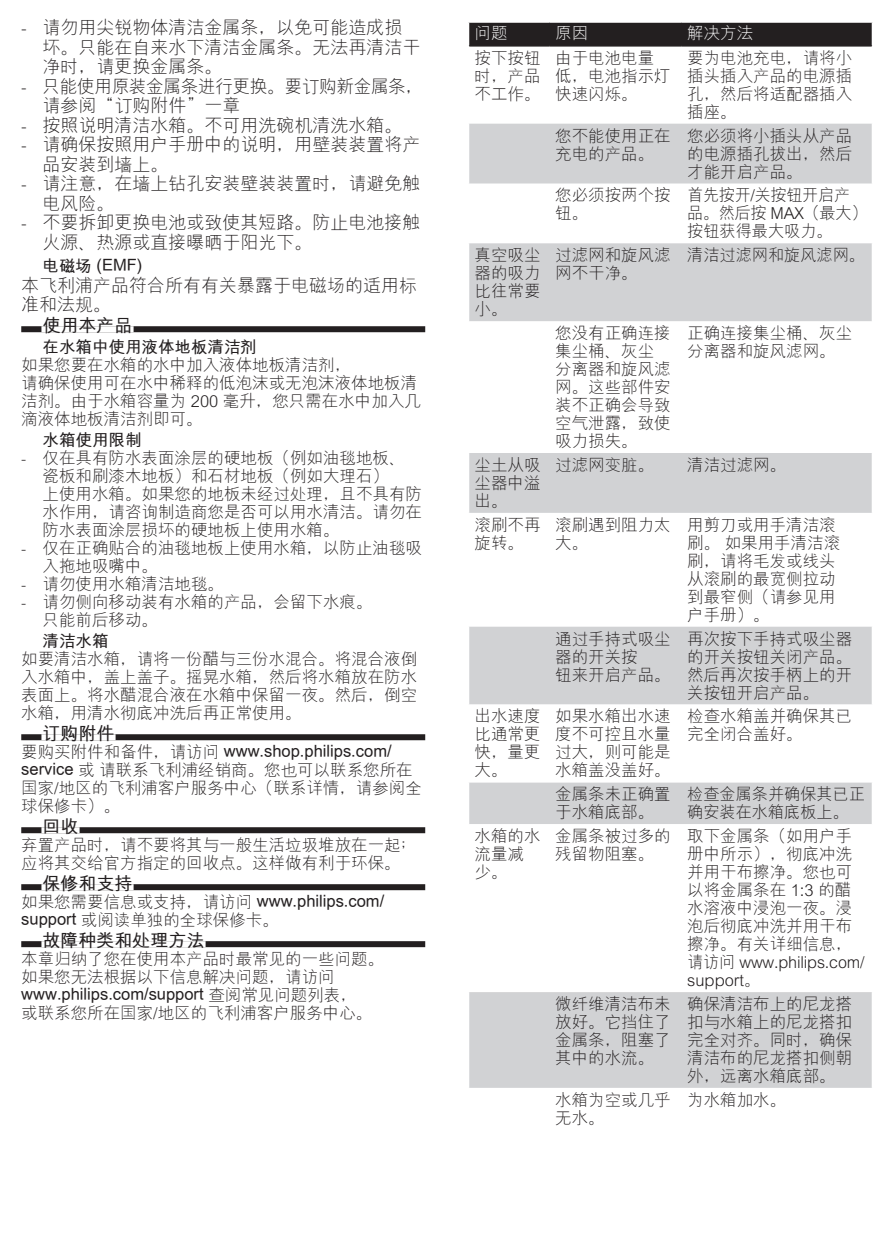
<style>
.page{position:relative;width:893px;height:1259px;background:#fff}
.page>*{position:absolute;margin:0;border:0;box-sizing:border-box;transform-origin:0 0}
.t1{font:18px/19.5px "M Hei GB Light";color:#231f20}
.t2{font:18px/19.5px "M Hei GB Light";letter-spacing:-.02em;color:#231f20}
.t3{font:18px "M Hei GB Bold";color:#231f20}
.t4{font:16.5px/18px "M Hei GB Light";color:#231f20}
.t5{font:16.5px "M Hei GB Bold";color:#231f20}
.t6{font:16.5px/18px "M Hei GB Light";letter-spacing:-.02em;color:#231f20}
.t7{font:16.5px "M Hei GB Light";color:#fff}
.s1{font-family:"Gill Sans Alt One WGL Light"}
.s2{font-family:"M Hei GB Light"}
.s3{font-family:"M Hei GB Bold"}
</style>
<div class="page">
<svg style="left:469px;top:124px;width:403px;height:389px"></svg>
<div style="left:469px;top:626px;width:403px;height:78px;background:#d1d2d4"></div>
<svg style="left:469px;top:704px;width:403px;height:384px"></svg>
<div style="left:468px;top:22px;width:405px;height:24px;background:#231f20"></div>
<hr style="left:469px;top:45px;width:80px;height:2px;background:#231f20">
<hr style="left:549px;top:45px;width:132px;height:2px;background:#231f20">
<hr style="left:681px;top:45px;width:191px;height:2px;background:#231f20">
<div style="left:21px;top:326px;width:404px;height:6px;background:#231f20"></div>
<div style="left:41px;top:326px;width:93px;height:6px;background:#fff"></div>
<div style="left:21px;top:734px;width:404px;height:6px;background:#231f20"></div>
<div style="left:41px;top:734px;width:75px;height:6px;background:#fff"></div>
<div style="left:21px;top:827px;width:404px;height:6px;background:#231f20"></div>
<div style="left:41px;top:827px;width:39px;height:6px;background:#fff"></div>
<div style="left:21px;top:884px;width:404px;height:6px;background:#231f20"></div>
<div style="left:41px;top:884px;width:93px;height:6px;background:#fff"></div>
<div style="left:21px;top:941px;width:404px;height:6px;background:#231f20"></div>
<div style="left:41px;top:941px;width:165px;height:6px;background:#fff"></div>
<p class="t1" style="left:43px;top:18px;width:379px;text-indent:-21px"><span class="s1">-</span> 请勿用尖锐物体清洁金属条，以免可能造成损坏。只能在自来水下清洁金属条。无法再清洁干净时，请更换金属条。</p>
<p class="t2" style="left:43px;top:77px;width:382px;text-indent:-21px"><span class="s1">-</span> 只能使用原装金属条进行更换。要订购新金属条，请参阅“订购附件”一章</p>
<p class="t1" style="left:21px;top:116px;width:383px"><span class="s1">-</span> 按照说明清洁水箱。不可用洗碗机清洗水箱。</p>
<p class="t1" style="left:43px;top:135px;width:380px;text-indent:-21px"><span class="s1">-</span> 请确保按照用户手册中的说明，用壁装装置将产品安装到墙上。</p>
<p class="t1" style="left:43px;top:174px;width:380px;text-indent:-21px"><span class="s1">-</span> 请注意，在墙上钻孔安装壁装装置时，请避免触电风险。</p>
<p class="t1" style="left:43px;top:213px;width:380px;text-indent:-21px"><span class="s1">-</span> 不要拆卸更换电池或致使其短路。防止电池接触火源、热源或直接曝晒于阳光下。</p>
<p class="t5" style="left:43px;top:258px;width:101px">电磁场 (EMF)</p>
<p class="t1" style="left:21px;top:276px;width:397px">本飞利浦产品符合所有有关暴露于电磁场的适用标准和法规。</p>
<p class="t3" style="left:43px;top:316px;width:91px">使用本产品</p>
<p class="t5" style="left:43px;top:339px;width:216px">在水箱中使用液体地板清洁剂</p>
<p class="t4" style="left:21px;top:357px;width:401px">如果您要在水箱的水中加入液体地板清洁剂，<br>请确保使用可在水中稀释的低泡沫或无泡沫液体地板清洁剂。由于水箱容量为 200 毫升，您只需在水中加入几滴液体地板清洁剂即可。</p>
<p class="t5" style="left:43px;top:432px;width:100px">水箱使用限制</p>
<p class="t4" style="left:43px;top:450px;width:381px;text-indent:-21px"><span class="s1">-</span> 仅在具有防水表面涂层的硬地板（例如油毯地板、瓷板和刷漆木地板）和石材地板（例如大理石）<br>上使用水箱。如果您的地板未经过处理，且不具有防水作用，请咨询制造商您是否可以用水清洁。请勿在防水表面涂层损坏的硬地板上使用水箱。</p>
<p class="t4" style="left:43px;top:540px;width:381px;text-indent:-21px"><span class="s1">-</span> 仅在正确贴合的油毯地板上使用水箱，以防止油毯吸入拖地吸嘴中。</p>
<p class="t4" style="left:21px;top:576px;width:204px"><span class="s1">-</span> 请勿使用水箱清洁地毯。</p>
<p class="t4" style="left:43px;top:594px;width:332px;text-indent:-21px"><span class="s1">-</span> 请勿侧向移动装有水箱的产品，会留下水痕。只能前后移动。</p>
<p class="t5" style="left:43px;top:633px;width:67px">清洁水箱</p>
<p class="t4" style="left:21px;top:650px;width:398px;text-align:justify">如要清洁水箱，请将一份醋与三份水混合。将混合液倒入水箱中，盖上盖子。摇晃水箱，然后将水箱放在防水表面上。将水醋混合液在水箱中保留一夜。然后，倒空水箱，用清水彻底冲洗后再正常使用。</p>
<p class="t3" style="left:43px;top:724px;width:73px">订购附件</p>
<p class="t5" style="left:21px;top:744px;width:372px"><span class="s2">要购买附件和备件，请访问</span> www.shop.philips.com/</p>
<p class="t4" style="left:21px;top:761px;width:402px"><span class="s3">service</span> 或 请联系飞利浦经销商。您也可以联系您所在国家/地区的飞利浦客户服务中心（联系详情，请参阅全球保修卡）。</p>
<p class="t3" style="left:43px;top:817px;width:37px">回收</p>
<p class="t4" style="left:21px;top:836px;width:397px">弃置产品时，请不要将其与一般生活垃圾堆放在一起；应将其交给官方指定的回收点。这样做有利于环保。</p>
<p class="t3" style="left:43px;top:874px;width:91px">保修和支持</p>
<p class="t5" style="left:21px;top:893px;width:365px"><span class="s2">如果您需要信息或支持，请访问</span> www.philips.com/</p>
<p class="t4" style="left:21px;top:911px;width:259px"><span class="s3">support</span> 或阅读单独的全球保修卡。</p>
<p class="t3" style="left:43px;top:931px;width:164px">故障种类和处理方法</p>
<p class="t4" style="left:21px;top:950px;width:364px">本章归纳了您在使用本产品时最常见的一些问题。如果您无法根据以下信息解决问题，请访问</p>
<p class="t5" style="left:21px;top:986px;width:337px">www.philips.com/support <span class="s2">查阅常见问题列表，</span></p>
<p class="t4" style="left:21px;top:1004px;width:353px">或联系您所在国家/地区的飞利浦客户服务中心。</p>
<p class="t7" style="left:474px;top:24px;width:34px">问题</p>
<p class="t7" style="left:555px;top:24px;width:34px">原因</p>
<p class="t7" style="left:687px;top:24px;width:67px">解决方法</p>
<p class="t4" style="left:474px;top:49px;width:67px;text-align:justify">按下按钮时，产品不工作。</p>
<p class="t4" style="left:555px;top:49px;width:117px">由于电池电量低，电池指示灯快速闪烁。</p>
<p class="t4" style="left:687px;top:49px;width:166px;text-align:justify">要为电池充电，请将小插头插入产品的电源插孔，然后将适配器插入插座。</p>
<p class="t4" style="left:555px;top:127px;width:117px">您不能使用正在充电的产品。</p>
<p class="t4" style="left:687px;top:127px;width:166px;text-align:justify">您必须将小插头从产品的电源插孔拔出，然后才能开启产品。</p>
<p class="t4" style="left:555px;top:187px;width:117px">您必须按两个按钮。</p>
<p class="t6" style="left:687px;top:187px;width:182px">首先按开/关按钮开启产品。然后按 MAX（最大）按钮获得最大吸力。</p>
<p class="t4" style="left:474px;top:247px;width:67px;text-align:justify">真空吸尘器的吸力比往常要小。</p>
<p class="t4" style="left:555px;top:247px;width:117px">过滤网和旋风滤网不干净。</p>
<p class="t4" style="left:687px;top:247px;width:179px">清洁过滤网和旋风滤网。</p>
<p class="t4" style="left:555px;top:324px;width:117px">您没有正确连接集尘桶、灰尘分离器和旋风滤网。这些部件安装不正确会导致空气泄露，致使吸力损失。</p>
<p class="t4" style="left:687px;top:324px;width:166px">正确连接集尘桶、灰尘分离器和旋风滤网。</p>
<p class="t4" style="left:474px;top:456px;width:67px;text-align:justify">尘土从吸尘器中溢出。</p>
<p class="t4" style="left:555px;top:456px;width:100px">过滤网变脏。</p>
<p class="t4" style="left:687px;top:456px;width:100px">清洁过滤网。</p>
<p class="t4" style="left:474px;top:516px;width:67px">滚刷不再旋转。</p>
<p class="t4" style="left:555px;top:516px;width:117px">滚刷遇到阻力太大。</p>
<p class="t4" style="left:687px;top:516px;width:155px">用剪刀或用手清洁滚刷。 如果用手清洁滚刷，请将毛发或线头从滚刷的最宽侧拉动到最窄侧（请参见用户手册）。</p>
<p class="t4" style="left:555px;top:630px;width:117px">通过手持式吸尘器的开关按<br>钮来开启产品。</p>
<p class="t4" style="left:687px;top:630px;width:166px;text-align:justify">再次按下手持式吸尘器的开关按钮关闭产品。然后再次按手柄上的开关按钮开启产品。</p>
<p class="t4" style="left:474px;top:708px;width:67px;text-align:justify">出水速度比通常更快，量更大。</p>
<p class="t4" style="left:555px;top:708px;width:117px;text-align:justify">如果水箱出水速度不可控且水量过大，则可能是水箱盖没盖好。</p>
<p class="t4" style="left:687px;top:708px;width:166px">检查水箱盖并确保其已完全闭合盖好。</p>
<p class="t4" style="left:555px;top:785px;width:117px">金属条未正确置于水箱底部。</p>
<p class="t4" style="left:687px;top:785px;width:179px">检查金属条并确保其已正确安装在水箱底板上。</p>
<p class="t4" style="left:474px;top:827px;width:67px">水箱的水流量减少。</p>
<p class="t4" style="left:555px;top:827px;width:117px">金属条被过多的残留物阻塞。</p>
<p class="t4" style="left:687px;top:827px;width:179px">取下金属条（如用户手册中所示），彻底冲洗并用干布擦净。您也可以将金属条在 1:3 的醋水溶液中浸泡一夜。浸泡后彻底冲洗并用干布擦净。有关详细信息，请访问 www.philips.com/ support。</p>
<p class="t4" style="left:555px;top:995px;width:117px;text-align:justify">微纤维清洁布未放好。它挡住了金属条，阻塞了其中的水流。</p>
<p class="t4" style="left:687px;top:995px;width:166px;text-align:justify">确保清洁布上的尼龙搭扣与水箱上的尼龙搭扣完全对齐。同时，确保清洁布的尼龙搭扣侧朝外，远离水箱底部。</p>
<p class="t4" style="left:555px;top:1091px;width:117px">水箱为空或几乎无水。</p>
<p class="t4" style="left:687px;top:1091px;width:100px">为水箱加水。</p>
</div>
